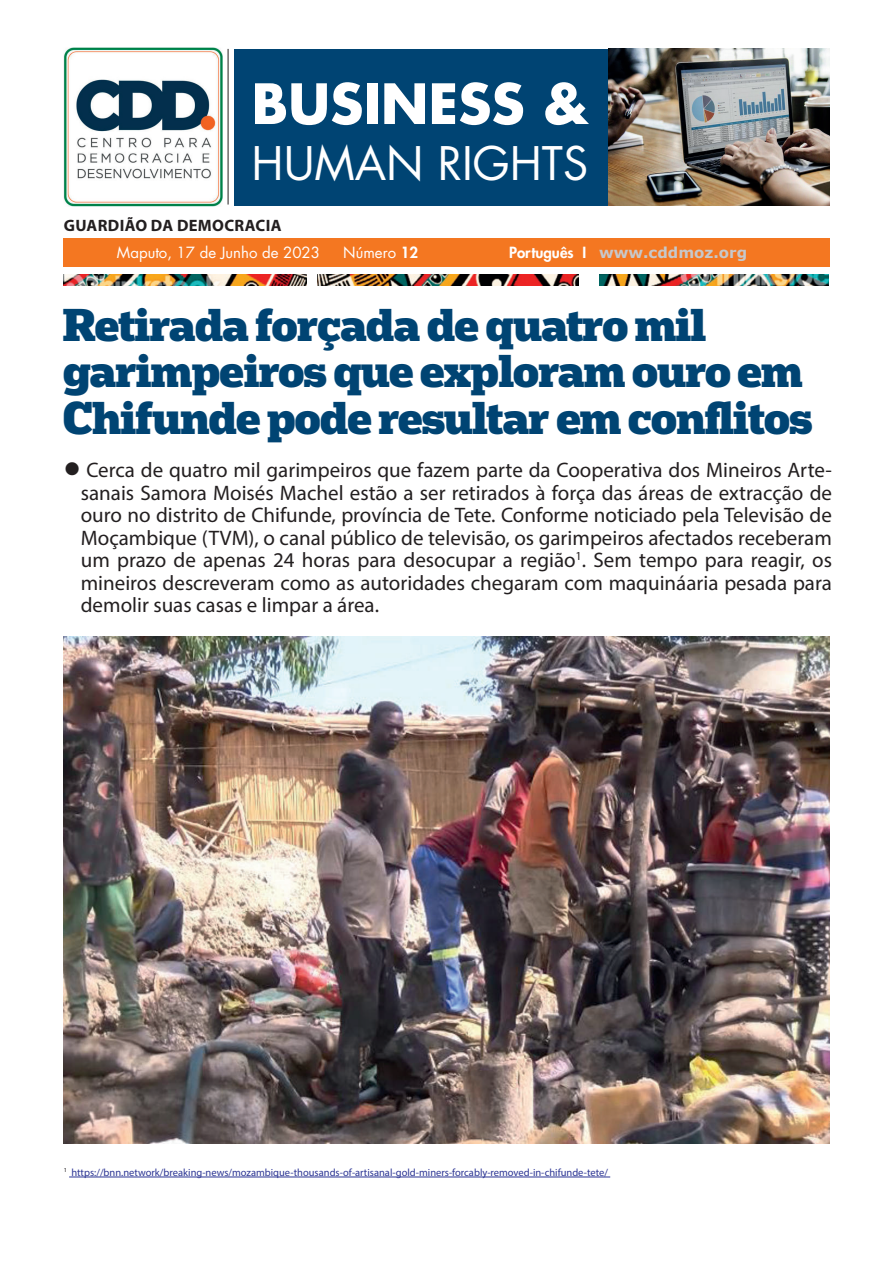
<style>
.page{position:relative;width:893px;height:1263px;background:#fff}
.page>*{position:absolute;margin:0;border:0;box-sizing:border-box;transform-origin:0 0}
.t1{font:700 54px "Futura LT";color:#fff}
.t2{font:45px "Futura LT";color:#fff}
.t3{font:900 43.5px/46.5px "Popular";letter-spacing:-.02em;color:#004473}
.t4{font:21px/22.5px "Myriad Pro";color:#231f20;text-align:justify}
.t5{font:700 16.5px "Myriad Pro";letter-spacing:.02em;color:#231f20}
.t6{font:15px "Futura LT";color:#fff}
.t7{font:700 15px "Verdana";color:#c7c8ca}
.t8{font:10.5px "Myriad Pro";color:#2c3594}
.s1{font-weight:800}
.s2{font-family:"Futura LT";font-weight:800;color:#fff}
</style>
<div class="page">
<img style="left:64px;top:274px;width:242px;height:11px">
<img style="left:317px;top:274px;width:262px;height:11px">
<img style="left:599px;top:274px;width:229px;height:11px">
<div style="left:64px;top:239px;width:766px;height:28px;background:#f47721"></div>
<div style="left:234px;top:49px;width:442px;height:156px;background:#004473"></div>
<img style="left:608px;top:49px;width:221px;height:156px">
<hr style="left:228px;top:49px;width:1px;height:156px;background:#231f20">
<img style="left:64px;top:47px;width:159px;height:159px">
<img style="left:64px;top:636px;width:765px;height:507px">
<hr style="left:69px;top:1177px;width:541px;height:1px;background:#2c3594">
<h1 class="t1" style="left:252px;top:68px;width:339px">BUSINESS &amp;</h1>
<h2 class="t2" style="left:252px;top:134px;width:338px">HUMAN RIGHTS</h2>
<p class="t5" style="left:64px;top:214px;width:219px">GUARDIÃO DA DEMOCRACIA</p>
<p class="t6" style="left:117px;top:243px;width:205px">Maputo, 17 de Junho de 2023</p>
<p class="t6" style="left:343px;top:243px;width:76px">Número <span class="s1">12</span></p>
<p class="t7" style="left:509px;top:243px;width:240px"><span class="s2">Português I</span> www.cddmoz.org</p>
<h3 class="t3" style="left:63px;top:300px;width:751px">Retirada forçada de quatro mil garimpeiros que exploram ouro em<br>Chifunde pode resultar em conflitos</h3>
<p class="t4" style="left:81px;top:458px;width:753px;text-indent:-17px">● Cerca de quatro mil garimpeiros que fazem parte da Cooperativa dos Mineiros Arte&shy;sanais Samora Moisés Machel estão a ser retirados à força das áreas de extracção de ouro no distrito de Chifunde, província de Tete. Conforme noticiado pela Televisão de Moçambique (TVM), o canal público de televisão, os garimpeiros afectados receberam um prazo de apenas 24 horas para desocupar a região<sup>1</sup>. Sem tempo para reagir, os mineiros descreveram como as autoridades chegaram com maquináaria pesada para demolir suas casas e limpar a área.</p>
<p class="t8" style="left:64px;top:1166px;width:546px"><sup>1</sup> https://bnn.network/breaking-news/mozambique-thousands-of-artisanal-gold-miners-forcably-removed-in-chifunde-tete/</p>
</div>
